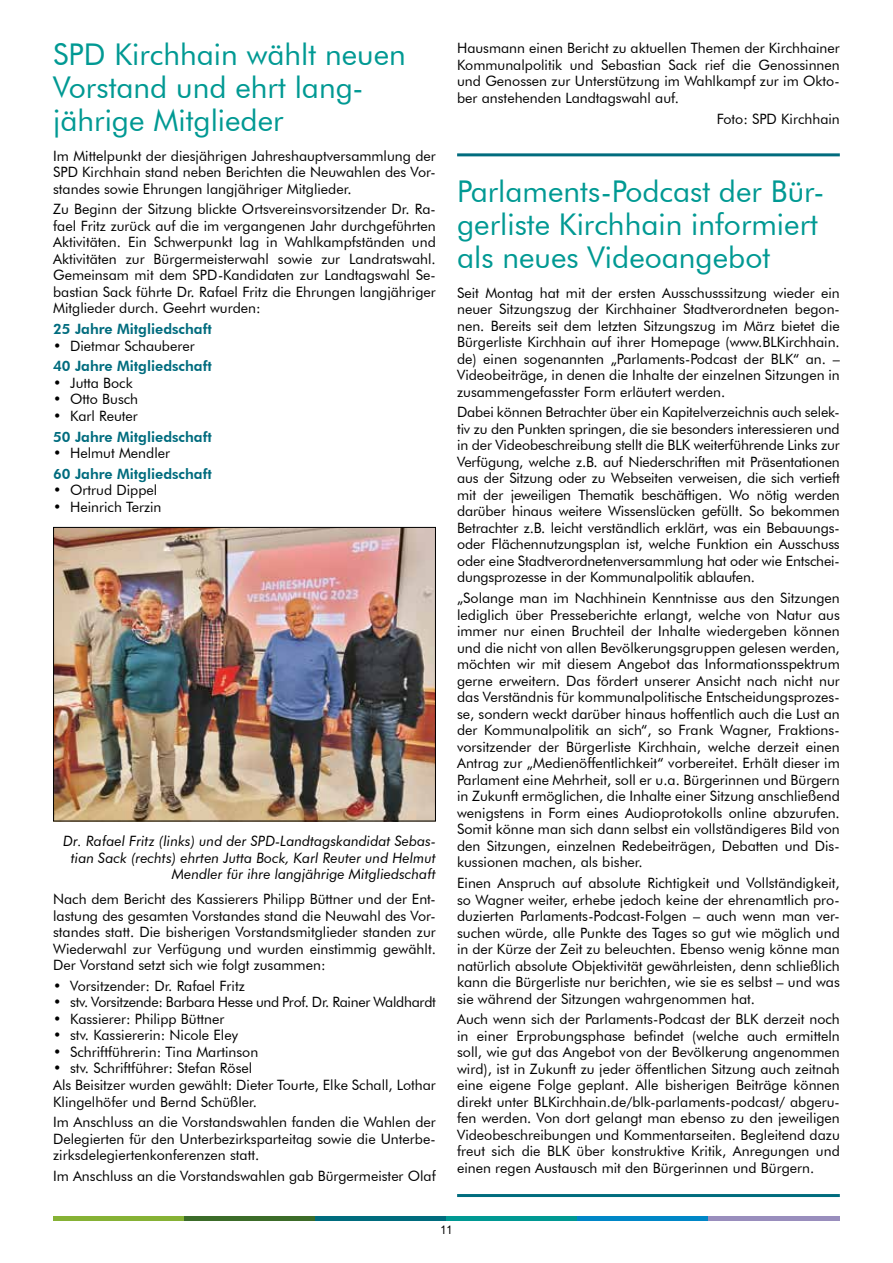
<style>
.page{position:relative;width:893px;height:1263px;background:#fff}
.page>*{position:absolute;margin:0;border:0;box-sizing:border-box;transform-origin:0 0}
.t1{font:30px/33px "Futura BT";color:#009993}
.t2{font:14.25px/16.5px "Futura BT";color:#000;text-align:justify}
.t3{font:italic 14.25px/16.5px "Futura BT";color:#000;text-align:right}
.t4{font:800 14.25px "Futura BT";color:#006c7e}
.t5{font:14.25px "Futura BT";letter-spacing:-.02em;color:#000}
.t6{font:12px "Gothic 720 BT Roman B";color:#000}
</style>
<div class="page">
<hr style="left:53px;top:1216px;width:131px;height:4px;background:#86b235">
<hr style="left:184px;top:1216px;width:131px;height:4px;background:#3c6c29">
<hr style="left:315px;top:1216px;width:131px;height:4px;background:#006c7e">
<hr style="left:446px;top:1216px;width:132px;height:4px;background:#009993">
<hr style="left:578px;top:1216px;width:131px;height:4px;background:#0087c7">
<hr style="left:709px;top:1216px;width:131px;height:4px;background:#998ebd">
<img style="left:55px;top:529px;width:379px;height:290px">
<div style="left:53px;top:527px;width:383px;height:294px;border:1px solid #000"></div>
<hr style="left:457px;top:153px;width:383px;height:3px;background:#006c7e">
<hr style="left:457px;top:1194px;width:383px;height:3px;background:#006c7e">
<h1 class="t1" style="left:53px;top:38px;width:354px">SPD Kirchhain wählt neuen<br>Vorstand und ehrt lang&shy;jährige Mitglieder</h1>
<p class="t2" style="left:53px;top:147px;width:384px">Im Mittelpunkt der diesjährigen Jahreshauptversammlung der SPD Kirchhain stand neben Berichten die Neuwahlen des Vor&shy;standes sowie Ehrungen langjähriger Mitglieder.</p>
<p class="t2" style="left:53px;top:201px;width:384px">Zu Beginn der Sitzung blickte Ortsvereinsvorsitzender Dr. Ra&shy;fael Fritz zurück auf die im vergangenen Jahr durchgeführten Aktivitäten. Ein Schwerpunkt lag in Wahlkampfständen und Aktivitäten zur Bürgermeisterwahl sowie zur Landratswahl.<br>Gemeinsam mit dem SPD-Kandidaten zur Landtagswahl Se&shy;bastian Sack führte Dr. Rafael Fritz die Ehrungen langjähriger Mitglieder durch. Geehrt wurden:</p>
<p class="t4" style="left:53px;top:320px;width:160px">25 Jahre Mitgliedschaft</p>
<p class="t2" style="left:53px;top:337px;width:143px">• Dietmar Schauberer</p>
<p class="t4" style="left:53px;top:358px;width:160px">40 Jahre Mitgliedschaft</p>
<p class="t2" style="left:53px;top:374px;width:81px">• Jutta Bock</p>
<p class="t2" style="left:53px;top:391px;width:87px">• Otto Busch</p>
<p class="t2" style="left:53px;top:407px;width:86px">• Karl Reuter</p>
<p class="t4" style="left:53px;top:428px;width:160px">50 Jahre Mitgliedschaft</p>
<p class="t2" style="left:53px;top:445px;width:118px">• Helmut Mendler</p>
<p class="t4" style="left:53px;top:465px;width:160px">60 Jahre Mitgliedschaft</p>
<p class="t2" style="left:53px;top:482px;width:106px">• Ortrud Dippel</p>
<p class="t2" style="left:53px;top:498px;width:110px">• Heinrich Terzin</p>
<p class="t3" style="left:63px;top:833px;width:374px">Dr. Rafael Fritz (links) und der SPD-Landtagskandidat Sebas&shy;tian Sack (rechts) ehrten Jutta Bock, Karl Reuter und Helmut<br>Mendler für ihre langjährige Mitgliedschaft</p>
<p class="t2" style="left:53px;top:891px;width:384px">Nach dem Bericht des Kassierers Philipp Büttner und der Ent&shy;lastung des gesamten Vorstandes stand die Neuwahl des Vor&shy;standes statt. Die bisherigen Vorstandsmitglieder standen zur Wiederwahl zur Verfügung und wurden einstimmig gewählt.<br>Der Vorstand setzt sich wie folgt zusammen:</p>
<p class="t2" style="left:53px;top:977px;width:193px">• Vorsitzender: Dr. Rafael Fritz</p>
<p class="t5" style="left:53px;top:994px;width:384px">• stv. Vorsitzende: Barbara Hesse und Prof. Dr. Rainer Waldhardt</p>
<p class="t2" style="left:53px;top:1010px;width:173px">• Kassierer: Philipp Büttner</p>
<p class="t2" style="left:53px;top:1027px;width:186px">• stv. Kassiererin: Nicole Eley</p>
<p class="t2" style="left:53px;top:1043px;width:207px">• Schriftführerin: Tina Martinson</p>
<p class="t2" style="left:53px;top:1060px;width:384px;text-align:left">• stv. Schriftführer: Stefan Rösel<br>Als Beisitzer wurden gewählt: Dieter Tourte, Elke Schall, Lothar<br>Klingelhöfer und Bernd Schüßler.</p>
<p class="t2" style="left:53px;top:1114px;width:384px">Im Anschluss an die Vorstandswahlen fanden die Wahlen der Delegierten für den Unterbezirksparteitag sowie die Unterbe&shy;zirksdelegiertenkonferenzen statt.</p>
<p class="t2" style="left:53px;top:1167px;width:384px">Im Anschluss an die Vorstandswahlen gab Bürgermeister Olaf</p>
<p class="t2" style="left:457px;top:40px;width:384px">Hausmann einen Bericht zu aktuellen Themen der Kirchhainer Kommunalpolitik und Sebastian Sack rief die Genossinnen und Genossen zur Unterstützung im Wahlkampf zur im Okto&shy;ber anstehenden Landtagswahl auf.</p>
<p class="t2" style="left:717px;top:110px;width:125px">Foto: SPD Kirchhain</p>
<h1 class="t1" style="left:457px;top:175px;width:369px">Parlaments-Podcast der Bür&shy;gerliste Kirchhain informiert als neues Videoangebot</h1>
<p class="t2" style="left:457px;top:284px;width:384px">Seit Montag hat mit der ersten Ausschusssitzung wieder ein neuer Sitzungszug der Kirchhainer Stadtverordneten begon&shy;nen. Bereits seit dem letzten Sitzungszug im März bietet die Bürgerliste Kirchhain auf ihrer Homepage (www.BLKirchhain. de) einen sogenannten „Parlaments-Podcast der BLK“ an. – Videobeiträge, in denen die Inhalte der einzelnen Sitzungen in zusammengefasster Form erläutert werden.</p>
<p class="t2" style="left:457px;top:404px;width:384px">Dabei können Betrachter über ein Kapitelverzeichnis auch selek&shy;tiv zu den Punkten springen, die sie besonders interessieren und in der Videobeschreibung stellt die BLK weiterführende Links zur Verfügung, welche z.B. auf Niederschriften mit Präsentationen aus der Sitzung oder zu Webseiten verweisen, die sich vertieft mit der jeweiligen Thematik beschäftigen. Wo nötig werden darüber hinaus weitere Wissenslücken gefüllt. So bekommen Betrachter z.B. leicht verständlich erklärt, was ein Bebauungs&shy;oder Flächennutzungsplan ist, welche Funktion ein Ausschuss oder eine Stadtverordnetenversammlung hat oder wie Entschei&shy;dungsprozesse in der Kommunalpolitik ablaufen.</p>
<p class="t2" style="left:457px;top:590px;width:384px">„Solange man im Nachhinein Kenntnisse aus den Sitzungen lediglich über Presseberichte erlangt, welche von Natur aus immer nur einen Bruchteil der Inhalte wiedergeben können und die nicht von allen Bevölkerungsgruppen gelesen werden, möchten wir mit diesem Angebot das Informationsspektrum gerne erweitern. Das fördert unserer Ansicht nach nicht nur das Verständnis für kommunalpolitische Entscheidungsprozes&shy;se, sondern weckt darüber hinaus hoffentlich auch die Lust an der Kommunalpolitik an sich“, so Frank Wagner, Fraktions&shy;vorsitzender der Bürgerliste Kirchhain, welche derzeit einen Antrag zur „Medienöffentlichkeit“ vorbereitet. Erhält dieser im Parlament eine Mehrheit, soll er u.a. Bürgerinnen und Bürgern in Zukunft ermöglichen, die Inhalte einer Sitzung anschließend wenigstens in Form eines Audioprotokolls online abzurufen.<br>Somit könne man sich dann selbst ein vollständigeres Bild von den Sitzungen, einzelnen Redebeiträgen, Debatten und Dis&shy;kussionen machen, als bisher.</p>
<p class="t2" style="left:457px;top:874px;width:384px">Einen Anspruch auf absolute Richtigkeit und Vollständigkeit, so Wagner weiter, erhebe jedoch keine der ehrenamtlich pro&shy;duzierten Parlaments-Podcast-Folgen – auch wenn man ver&shy;suchen würde, alle Punkte des Tages so gut wie möglich und in der Kürze der Zeit zu beleuchten. Ebenso wenig könne man natürlich absolute Objektivität gewährleisten, denn schließlich kann die Bürgerliste nur berichten, wie sie es selbst – und was sie während der Sitzungen wahrgenommen hat.</p>
<p class="t2" style="left:457px;top:1011px;width:384px">Auch wenn sich der Parlaments-Podcast der BLK derzeit noch in einer Erprobungsphase befindet (welche auch ermitteln soll, wie gut das Angebot von der Bevölkerung angenommen wird), ist in Zukunft zu jeder öffentlichen Sitzung auch zeitnah eine eigene Folge geplant. Alle bisherigen Beiträge können direkt unter BLKirchhain.de/blk-parlaments-podcast/ abgeru&shy;fen werden. Von dort gelangt man ebenso zu den jeweiligen Videobeschreibungen und Kommentarseiten. Begleitend dazu freut sich die BLK über konstruktive Kritik, Anregungen und einen regen Austausch mit den Bürgerinnen und Bürgern.</p>
<p class="t6" style="left:440px;top:1222px;width:14px">11</p>
</div>
